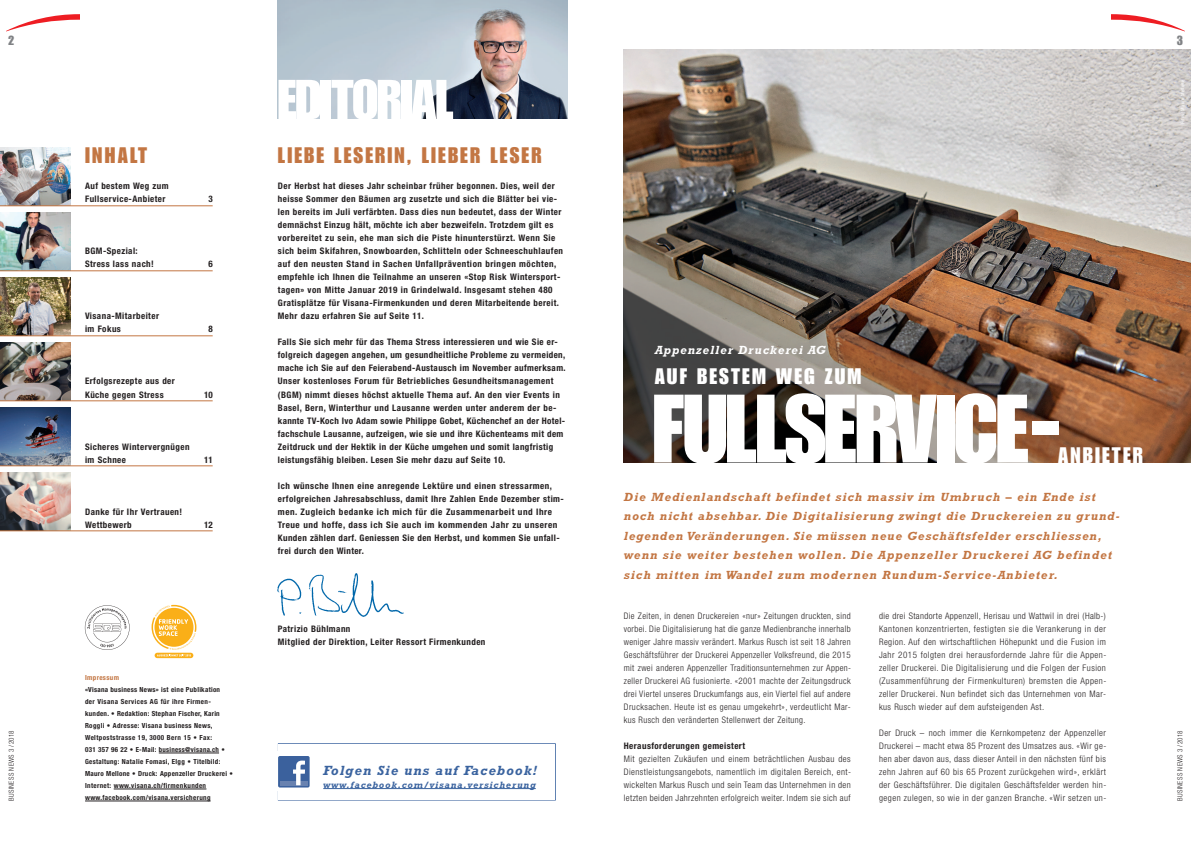
<style>
.page{position:relative;width:1191px;height:842px;background:#fff}
.page>*{position:absolute;margin:0;border:0;box-sizing:border-box;transform-origin:0 0}
.t1{font:95px "Impact";letter-spacing:-.025em;color:#fff}
.t2{font:55px "Impact";letter-spacing:-.03em;color:#fff}
.t3{font:22px "Impact";letter-spacing:.095em;color:#c37643}
.t4{font:22px "Impact";letter-spacing:.095em;color:#fff}
.t5{font:italic 700 13.5px "Rockwell";letter-spacing:.08em;color:#3a639f}
.t6{font:13px "Impact";color:#808285}
.t7{font:italic 700 12px/19.5px "Rockwell";letter-spacing:.085em;color:#c37643}
.t8{font:italic 700 12px "Rockwell";letter-spacing:.08em;color:#fff}
.t9{font:italic 700 9.3px "Rockwell";letter-spacing:.1em;color:#3a639f}
.t10{font:700 condensed 9px/13px "Helvetica Neue";letter-spacing:.05em;color:#231f20}
.t11{font:300 condensed 9px/13px "Helvetica Neue";letter-spacing:.05em;color:#231f20;text-align:justify}
.t12{font:700 condensed 7px/12px "Helvetica Neue";letter-spacing:.05em;color:#231f20}
.t13{font:300 condensed 7px "Helvetica Neue";letter-spacing:.05em;color:#231f20}
.t14{font:700 condensed 7px "Helvetica Neue";letter-spacing:.05em;color:#c37643}
.t15{font:condensed 5px "Helvetica Neue";letter-spacing:.05em;color:#fff}
</style>
<div class="page">
<svg style="left:6px;top:14px;width:73px;height:17px"></svg>
<svg style="left:1111px;top:14px;width:74px;height:17px"></svg>
<img style="left:277px;top:573px;width:127px;height:44px">
<img style="left:0;top:277px;width:71px;height:58px">
<img style="left:278px;top:0;width:289px;height:119px">
<hr style="left:159px;top:753px;width:60px;height:1px;background:#231f20">
<hr style="left:114px;top:789px;width:92px;height:1px;background:#231f20">
<hr style="left:85px;top:801px;width:126px;height:1px;background:#231f20">
<img style="left:0;top:212px;width:71px;height:58px">
<img style="left:0;top:407px;width:71px;height:58px">
<img style="left:0;top:472px;width:71px;height:58px">
<img style="left:0;top:147px;width:71px;height:58px">
<img style="left:0;top:342px;width:71px;height:58px">
<div style="left:278px;top:743px;width:278px;height:57px;border:1px solid #3a639f"></div>
<div style="left:278px;top:744px;width:277px;height:55px;background:#fff"></div>
<hr style="left:323px;top:788px;width:213px;height:1px;background:#3a639f">
<div style="left:278px;top:756px;width:32px;height:31px;background:#3b619d;border-radius:2px"></div>
<hr style="left:280px;top:781px;width:27px;height:4px;background:#6982b0">
<svg style="left:293px;top:760px;width:12px;height:25px"></svg>
<img style="left:624px;top:50px;width:567px;height:412px">
<svg style="left:85px;top:605px;width:45px;height:45px"></svg>
<svg style="left:151px;top:604px;width:46px;height:55px"></svg>
<hr style="left:0;top:205px;width:213px;height:1px;background:#c37643">
<hr style="left:0;top:270px;width:213px;height:1px;background:#c37643">
<hr style="left:0;top:335px;width:213px;height:1px;background:#c37643">
<hr style="left:0;top:400px;width:213px;height:1px;background:#c37643">
<hr style="left:0;top:465px;width:213px;height:1px;background:#c37643">
<hr style="left:0;top:530px;width:213px;height:1px;background:#c37643">
<h3 class="t6" style="left:8px;top:35px;width:8px">2</h3>
<h3 class="t3" style="left:85px;top:148px;width:64px">INHALT</h3>
<p class="t10" style="left:85px;top:181px;width:85px">Auf bestem Weg zum<br>Fullservice-Anbieter</p>
<p class="t10" style="left:85px;top:246px;width:70px">BGM-Spezial:<br>Stress lass nach!</p>
<p class="t10" style="left:208px;top:194px;width:6px">3</p>
<p class="t10" style="left:208px;top:259px;width:6px">6</p>
<p class="t10" style="left:85px;top:311px;width:75px">Visana-Mitarbeiter im Fokus</p>
<p class="t10" style="left:208px;top:324px;width:6px">8</p>
<p class="t10" style="left:85px;top:376px;width:91px">Erfolgsrezepte aus der<br>Küche gegen Stress</p>
<p class="t10" style="left:204px;top:389px;width:10px">10</p>
<p class="t10" style="left:85px;top:441px;width:106px">Sicheres Wintervergnügen im Schnee</p>
<p class="t10" style="left:204px;top:454px;width:10px">11</p>
<p class="t10" style="left:85px;top:506px;width:99px">Danke für Ihr Vertrauen!<br>Wettbewerb</p>
<p class="t10" style="left:204px;top:519px;width:10px">12</p>
<h2 class="t2" style="left:277px;top:80px;width:178px">EDITORIAL</h2>
<h3 class="t3" style="left:278px;top:148px;width:265px">LIEBE LESERIN, LIEBER LESER</h3>
<p class="t10" style="left:278px;top:181px;width:287px">Der Herbst hat dieses Jahr scheinbar früher begonnen. Dies, weil der heisse Sommer den Bäumen arg zusetzte und sich die Blätter bei vie&shy;len bereits im Juli verfärbten. Dass dies nun bedeutet, dass der Winter demnächst Einzug hält, möchte ich aber bezweifeln. Trotzdem gilt es vorbereitet zu sein, ehe man sich die Piste hinunterstürzt. Wenn Sie sich beim Skifahren, Snowboarden, Schlitteln oder Schneeschuhlaufen auf den neusten Stand in Sachen Unfallprävention bringen möchten, empfehle ich Ihnen die Teilnahme an unseren «Stop Risk Wintersport&shy;tagen» von Mitte Januar 2019 in Grindelwald. Insgesamt stehen 480<br>Gratisplätze für Visana-Firmenkunden und deren Mitarbeitende bereit.<br>Mehr dazu erfahren Sie auf Seite 11.</p>
<p class="t10" style="left:278px;top:337px;width:289px">Falls Sie sich mehr für das Thema Stress interessieren und wie Sie er&shy;folgreich dagegen angehen, um gesundheitliche Probleme zu vermeiden, mache ich Sie auf den Feierabend-Austausch im November aufmerksam.<br>Unser kostenloses Forum für Betriebliches Gesundheitsmanagement (BGM) nimmt dieses höchst aktuelle Thema auf. An den vier Events in Basel, Bern, Winterthur und Lausanne werden unter anderem der be&shy;kannte TV-Koch Ivo Adam sowie Philippe Gobet, Küchenchef an der Hotel&shy;fachschule Lausanne, aufzeigen, wie sie und ihre Küchenteams mit dem Zeitdruck und der Hektik in der Küche umgehen und somit langfristig leistungsfähig bleiben. Lesen Sie mehr dazu auf Seite 10.</p>
<p class="t10" style="left:278px;top:480px;width:287px">Ich wünsche Ihnen eine anregende Lektüre und einen stressarmen, erfolgreichen Jahresabschluss, damit Ihre Zahlen Ende Dezember stim&shy;men. Zugleich bedanke ich mich für die Zusammenarbeit und Ihre Treue und hoffe, dass ich Sie auch im kommenden Jahr zu unseren Kunden zählen darf. Geniessen Sie den Herbst, und kommen Sie unfall&shy;frei durch den Winter.</p>
<h3 class="t6" style="left:1176px;top:35px;width:8px">3</h3>
<p class="t15" style="left:1181px;top:124px;width:46px;rotate:-90deg">Fotos: Mauro Mellone</p>
<h3 class="t8" style="left:655px;top:345px;width:172px">Appenzeller Druckerei AG</h3>
<h1 class="t1" style="left:652px;top:395px;width:410px">FULLSERVICE-</h1>
<h3 class="t4" style="left:655px;top:369px;width:208px">AUF BESTEM WEG ZUM</h3>
<h3 class="t4" style="left:1058px;top:447px;width:86px">ANBIETER</h3>
<p class="t7" style="left:624px;top:488px;width:497px">Die Medienlandschaft befindet sich massiv im Umbruch – ein Ende ist noch nicht absehbar. Die Digitalisierung zwingt die Druckereien zu grund&shy;legenden Veränderungen. Sie müssen neue Geschäftsfelder erschliessen, wenn sie weiter bestehen wollen. Die Appenzeller Druckerei AG befindet sich mitten im Wandel zum modernen Rundum-Service-Anbieter.</p>
<p class="t11" style="left:879px;top:610px;width:229px">die drei Standorte Appenzell, Herisau und Wattwil in drei (Halb-)<br>Kantonen konzentrierten, festigten sie die Verankerung in der Region. Auf den wirtschaftlichen Höhepunkt und die Fusion im Jahr 2015 folgten drei herausfordernde Jahre für die Appen&shy;zeller Druckerei. Die Digitalisierung und die Folgen der Fusion (Zusammenführung der Firmenkulturen) bremsten die Appen&shy;zeller Druckerei. Nun befindet sich das Unternehmen von Mar&shy;kus Rusch wieder auf dem aufsteigenden Ast.</p>
<p class="t11" style="left:879px;top:727px;width:229px">Der Druck – noch immer die Kernkompetenz der Appenzeller Druckerei – macht etwa 85 Prozent des Umsatzes aus. «Wir ge&shy;hen aber davon aus, dass dieser Anteil in den nächsten fünf bis zehn Jahren auf 60 bis 65 Prozent zurückgehen wird», erklärt der Geschäftsführer. Die digitalen Geschäftsfelder werden hin&shy;gegen zulegen, so wie in der ganzen Branche. «Wir setzen un-</p>
<p class="t11" style="left:624px;top:610px;width:229px">Die Zeiten, in denen Druckereien «nur» Zeitungen druckten, sind vorbei. Die Digitalisierung hat die ganze Medienbranche innerhalb weniger Jahre massiv verändert. Markus Rusch ist seit 18 Jahren Geschäftsführer der Druckerei Appenzeller Volksfreund, die 2015 mit zwei anderen Appenzeller Traditionsunternehmen zur Appen&shy;zeller Druckerei AG fusionierte. «2001 machte der Zeitungsdruck drei Viertel unseres Druckumfangs aus, ein Viertel fiel auf andere Drucksachen. Heute ist es genau umgekehrt», verdeutlicht Mar&shy;kus Rusch den veränderten Stellenwert der Zeitung.</p>
<p class="t10" style="left:624px;top:740px;width:123px">Herausforderungen gemeistert</p>
<p class="t11" style="left:624px;top:753px;width:229px">Mit gezielten Zukäufen und einem beträchtlichen Ausbau des Dienstleistungsangebots, namentlich im digitalen Bereich, ent&shy;wickelten Markus Rusch und sein Team das Unternehmen in den letzten beiden Jahrzehnten erfolgreich weiter. Indem sie sich auf</p>
<p class="t10" style="left:278px;top:623px;width:209px">Patrizio Bühlmann<br>Mitglied der Direktion, Leiter Ressort Firmenkunden</p>
<p class="t14" style="left:85px;top:675px;width:35px">Impressum</p>
<p class="t12" style="left:85px;top:684px;width:149px">«Visana business News» ist eine Publikation<br>der Visana Services AG für ihre Firmen&shy;kunden. • Redaktion: Stephan Fischer, Karin Roggli • Adresse: Visana business News, Weltpoststrasse 19, 3000 Bern 15 • Fax:<br>031 357 96 22 • E-Mail: business@visana.ch • Gestaltung: Natalie Fomasi, Elgg • Titelbild:<br>Mauro Mellone • Druck: Appenzeller Druckerei • Internet: www.visana.ch/firmenkunden www.facebook.com/visana.versicherung</p>
<p class="t13" style="left:9px;top:801px;width:71px;rotate:-90deg">BUSINESS NEWS 3/2018</p>
<p class="t13" style="left:1177px;top:801px;width:71px;rotate:-90deg">BUSINESS NEWS 3/2018</p>
<h3 class="t5" style="left:323px;top:765px;width:215px">Folgen Sie uns auf Facebook!</h3>
<p class="t9" style="left:323px;top:781px;width:214px">www.facebook.com/visana.versicherung</p>
</div>
